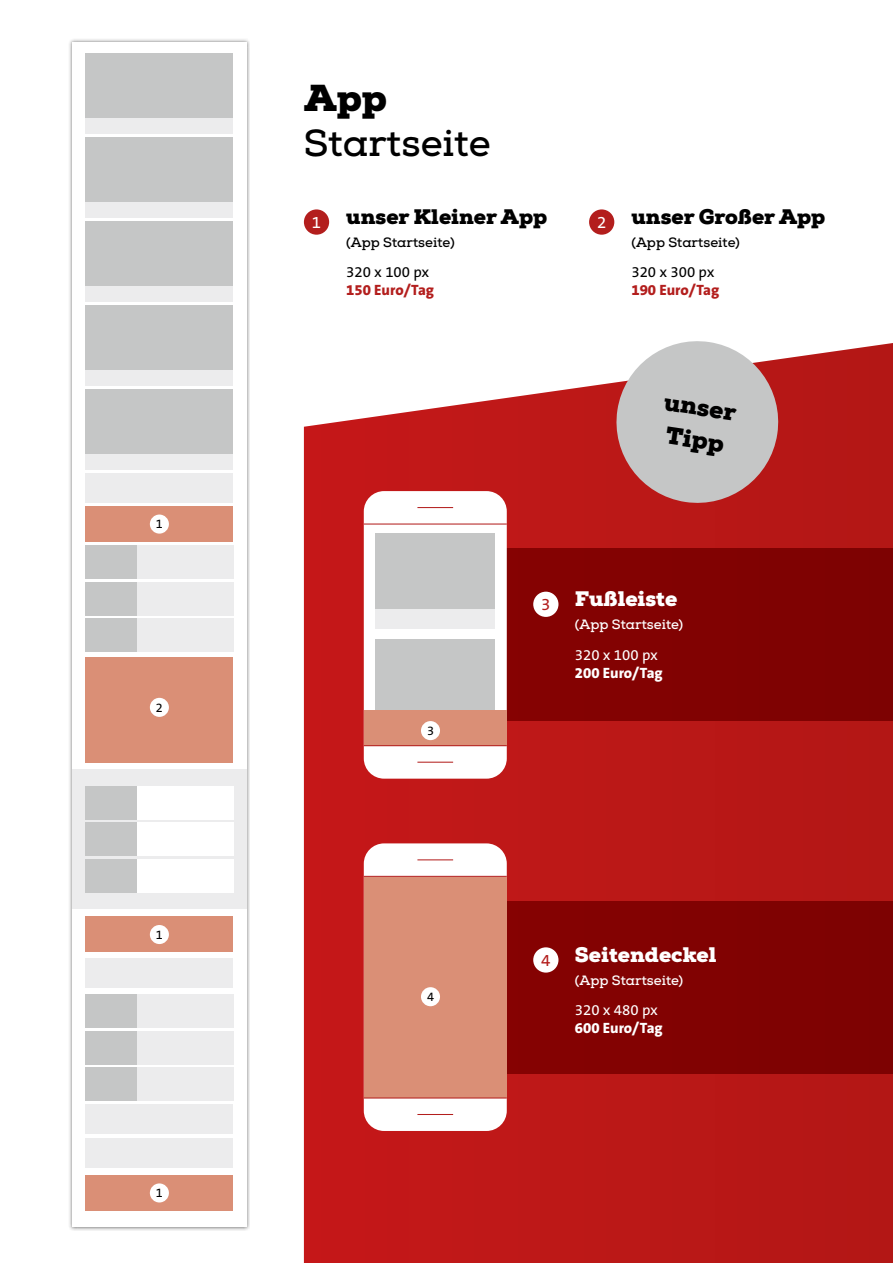
<style>
.page{position:relative;width:893px;height:1263px;background:#fff}
.page>*{position:absolute;margin:0;border:0;box-sizing:border-box;transform-origin:0 0}
.t1{font:700 37.5px "Nexa Slab";color:#000}
.t2{font:900 37.5px "Nexa Slab";color:#000}
.t3{font:900 24.15px/32.8px "Nexa Slab";color:#000}
.t4{font:900 21px "Nexa Slab";color:#000}
.t5{font:900 21px "Nexa Slab";color:#fff}
.t6{font:16.8px "The Sans B5 Plain";color:#b31e1d}
.t7{font:800 15px "The Sans B8";color:#b31e1d}
.t8{font:800 15px "The Sans B8";color:#fff}
.t9{font:15px "The Sans B5 Plain";color:#000}
.t10{font:15px "The Sans B5 Plain";color:#fff}
.t11{font:700 13.5px "Nexa Slab";color:#000}
.t12{font:700 13.5px "Nexa Slab";color:#fff}
.t13{font:12.75px "The Sans B5 Plain";color:#000}
</style>
<div class="page">
<svg style="left:304px;top:343px;width:589px;height:920px;background:#c02626"></svg>
<div style="left:364px;top:549px;width:529px;height:172px;background:#810202"></div>
<div style="left:364px;top:901px;width:529px;height:172px;background:#810202"></div>
<div style="left:304px;top:209px;width:25px;height:26px;background:#b31e1d;border-radius:50%"></div>
<div style="left:589px;top:209px;width:25px;height:26px;background:#b31e1d;border-radius:50%"></div>
<div style="left:364px;top:491px;width:143px;height:288px;background:#fff;border-radius:20px"></div>
<hr style="left:417px;top:507px;width:36px;height:1px;background:#b31e1d">
<div style="left:375px;top:609px;width:120px;height:20px;background:#ececed"></div>
<div style="left:375px;top:533px;width:120px;height:76px;background:#c5c6c6"></div>
<div style="left:375px;top:639px;width:120px;height:76px;background:#c5c6c6"></div>
<hr style="left:364px;top:523px;width:143px;height:1px;background:#b31e1d">
<div style="left:364px;top:710px;width:143px;height:35px;background:#da8f76"></div>
<hr style="left:417px;top:762px;width:36px;height:1px;background:#b31e1d">
<hr style="left:364px;top:745px;width:143px;height:1px;background:#b31e1d">
<div style="left:364px;top:843px;width:143px;height:288px;background:#fff;border-radius:20px"></div>
<hr style="left:417px;top:859px;width:36px;height:1px;background:#b31e1d">
<hr style="left:364px;top:876px;width:143px;height:1px;background:#b31e1d">
<div style="left:364px;top:877px;width:143px;height:220px;background:#da8f76"></div>
<hr style="left:417px;top:1114px;width:36px;height:1px;background:#b31e1d">
<hr style="left:364px;top:1097px;width:143px;height:1px;background:#b31e1d">
<svg style="left:611px;top:341px;width:173px;height:168px;background:#c7a6a6"></svg>
<div style="left:68px;top:39px;width:182px;height:1192px;background:#000;opacity:.5"></div>
<div style="left:72px;top:43px;width:174px;height:1184px;background:#fff"></div>
<div style="left:85px;top:473px;width:148px;height:30px;background:#ececed"></div>
<div style="left:85px;top:958px;width:148px;height:30px;background:#ececed"></div>
<div style="left:85px;top:1104px;width:148px;height:30px;background:#ececed"></div>
<div style="left:85px;top:1138px;width:148px;height:29px;background:#ececed"></div>
<div style="left:85px;top:545px;width:52px;height:33px;background:#c5c6c6"></div>
<div style="left:137px;top:545px;width:96px;height:33px;background:#ececed"></div>
<div style="left:85px;top:995px;width:52px;height:33px;background:#c5c6c6"></div>
<div style="left:137px;top:995px;width:96px;height:33px;background:#ececed"></div>
<div style="left:85px;top:582px;width:52px;height:33px;background:#c5c6c6"></div>
<div style="left:137px;top:582px;width:96px;height:33px;background:#ececed"></div>
<div style="left:85px;top:1031px;width:52px;height:33px;background:#c5c6c6"></div>
<div style="left:137px;top:1031px;width:96px;height:33px;background:#ececed"></div>
<div style="left:85px;top:619px;width:52px;height:33px;background:#c5c6c6"></div>
<div style="left:137px;top:619px;width:96px;height:33px;background:#ececed"></div>
<div style="left:85px;top:1068px;width:52px;height:33px;background:#c5c6c6"></div>
<div style="left:137px;top:1068px;width:96px;height:33px;background:#ececed"></div>
<div style="left:85px;top:117px;width:148px;height:17px;background:#ececed"></div>
<div style="left:85px;top:53px;width:148px;height:64px;background:#c5c6c6"></div>
<div style="left:85px;top:201px;width:148px;height:17px;background:#ececed"></div>
<div style="left:85px;top:137px;width:148px;height:64px;background:#c5c6c6"></div>
<div style="left:85px;top:285px;width:148px;height:17px;background:#ececed"></div>
<div style="left:85px;top:221px;width:148px;height:64px;background:#c5c6c6"></div>
<div style="left:85px;top:369px;width:148px;height:17px;background:#ececed"></div>
<div style="left:85px;top:305px;width:148px;height:64px;background:#c5c6c6"></div>
<div style="left:85px;top:453px;width:148px;height:17px;background:#ececed"></div>
<div style="left:85px;top:389px;width:148px;height:64px;background:#c5c6c6"></div>
<div style="left:85px;top:506px;width:148px;height:36px;background:#da8f76"></div>
<div style="left:85px;top:916px;width:148px;height:35px;background:#da8f76"></div>
<div style="left:85px;top:1175px;width:148px;height:35px;background:#da8f76"></div>
<div style="left:85px;top:657px;width:148px;height:106px;background:#da8f76"></div>
<div style="left:72px;top:769px;width:174px;height:140px;background:#ececed"></div>
<div style="left:85px;top:786px;width:52px;height:33px;background:#c5c6c6"></div>
<div style="left:137px;top:786px;width:96px;height:33px;background:#fff"></div>
<div style="left:85px;top:823px;width:52px;height:33px;background:#c5c6c6"></div>
<div style="left:137px;top:823px;width:96px;height:33px;background:#fff"></div>
<div style="left:85px;top:859px;width:52px;height:33px;background:#c5c6c6"></div>
<div style="left:137px;top:859px;width:96px;height:33px;background:#fff"></div>
<div style="left:150px;top:514px;width:19px;height:20px;background:#fff;border-radius:50%"></div>
<div style="left:150px;top:698px;width:19px;height:19px;background:#fff;border-radius:50%"></div>
<div style="left:150px;top:925px;width:19px;height:19px;background:#fff;border-radius:50%"></div>
<div style="left:150px;top:1183px;width:19px;height:19px;background:#fff;border-radius:50%"></div>
<div style="left:421px;top:721px;width:19px;height:19px;background:#fff;border-radius:50%"></div>
<div style="left:421px;top:987px;width:19px;height:19px;background:#fff;border-radius:50%"></div>
<div style="left:533px;top:592px;width:25px;height:25px;background:#fff;border-radius:50%"></div>
<div style="left:533px;top:947px;width:25px;height:25px;background:#fff;border-radius:50%"></div>
<p class="t13" style="left:156px;top:517px;width:9px">1</p>
<p class="t13" style="left:156px;top:701px;width:9px">2</p>
<p class="t13" style="left:156px;top:928px;width:9px">1</p>
<p class="t13" style="left:156px;top:1186px;width:9px">1</p>
<h1 class="t2" style="left:304px;top:74px;width:85px">App</h1>
<h1 class="t1" style="left:304px;top:121px;width:188px">Startseite</h1>
<p class="t4" style="left:312px;top:203px;width:237px"><sub>1</sub> unser Kleiner App</p>
<p class="t11" style="left:346px;top:234px;width:110px">(App Startseite)</p>
<p class="t9" style="left:346px;top:265px;width:84px">320 x 100 px</p>
<p class="t7" style="left:346px;top:282px;width:89px">150 Euro/Tag</p>
<p class="t4" style="left:597px;top:203px;width:230px"><sub>2</sub> unser Großer App</p>
<p class="t11" style="left:631px;top:234px;width:110px">(App Startseite)</p>
<p class="t9" style="left:631px;top:265px;width:84px">320 x 300 px</p>
<p class="t7" style="left:631px;top:282px;width:89px">190 Euro/Tag</p>
<p class="t3" style="left:667px;top:385px;width:74px;rotate:9deg">unser<br>Tipp</p>
<p class="t13" style="left:427px;top:724px;width:9px">3</p>
<p class="t6" style="left:541px;top:595px;width:11px">3</p>
<p class="t5" style="left:575px;top:586px;width:104px">Fußleiste</p>
<p class="t12" style="left:575px;top:616px;width:110px">(App Startseite)</p>
<p class="t10" style="left:575px;top:647px;width:84px">320 x 100 px</p>
<p class="t8" style="left:575px;top:665px;width:89px">200 Euro/Tag</p>
<p class="t13" style="left:427px;top:990px;width:9px">4</p>
<p class="t6" style="left:541px;top:951px;width:11px">4</p>
<p class="t5" style="left:575px;top:941px;width:143px">Seitendeckel</p>
<p class="t12" style="left:575px;top:972px;width:110px">(App Startseite)</p>
<p class="t10" style="left:575px;top:1002px;width:84px">320 x 480 px</p>
<p class="t8" style="left:575px;top:1020px;width:89px">600 Euro/Tag</p>
</div>
